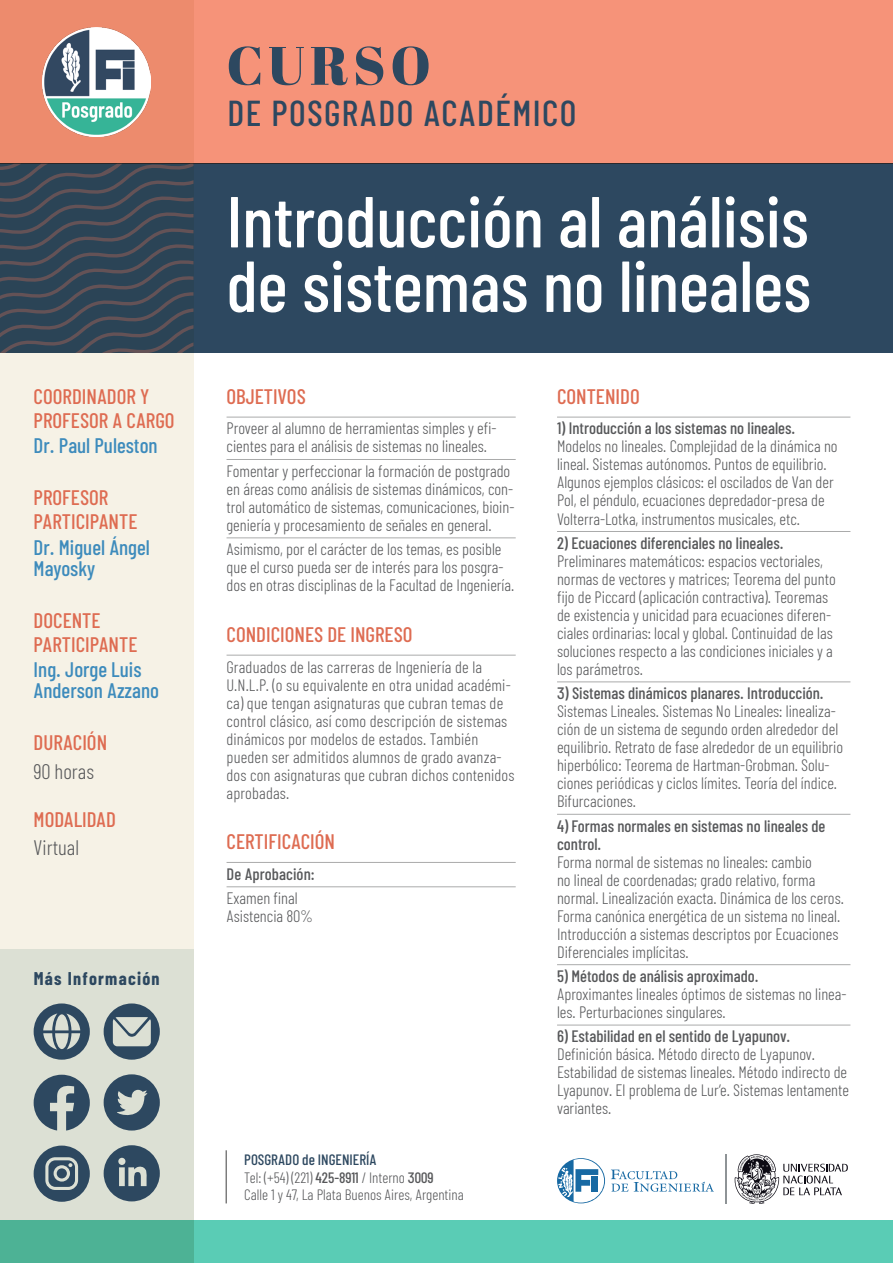
<style>
.page{position:relative;width:893px;height:1263px;background:#fff}
.page>*{position:absolute;margin:0;border:0;box-sizing:border-box;transform-origin:0 0}
.TITULO_2_renglones{font:500 72px "Barlow Condensed";color:#fff}
.t1{font:54px "Abril Fatface";letter-spacing:.085em;color:#2d4860}
.t2{font:500 36px "Barlow Condensed";letter-spacing:.04em;color:#2d4860}
.Titulos_ROJOS___late{font:500 21px/24px "Barlow Condensed";color:#de6c52}
.Docentes___laterales{font:500 21px/21px "Barlow Condensed";color:#3d8bbc}
.Titulos_ROJOS___cent{font:500 21px "Barlow Condensed";color:#de6c52}
.Datos___Laterales_14{font:300 21px "Barlow Condensed";color:#57585a}
.t3{font:700 18px "Barlow Condensed";letter-spacing:.07em;color:#2d4860}
.TEXTOS_basicos___cen{font:300 16.5px/18px "Barlow Condensed";color:#57585a}
.TEXTOS_basicos_BOLD{font:500 16.5px "Barlow Condensed";letter-spacing:.005em;color:#57585a}
.t4{font:300 15px/18px "Barlow Condensed";color:#57585a}
.s1{font-weight:500;color:#2d4860}
.s2{font-weight:500}
</style>
<div class="page">
<div style="left:0;top:0;width:893px;height:164px;background:#f69379"></div>
<svg style="left:0;top:0;width:193px;height:949px;background:#f4e2d4"></svg>
<div style="left:0;top:1220px;width:893px;height:43px;background:#5accb5"></div>
<svg style="left:611px;top:1169px;width:103px;height:23px"></svg>
<svg style="left:557px;top:1158px;width:48px;height:45px"></svg>
<svg style="left:734px;top:1154px;width:114px;height:50px"></svg>
<hr style="left:725px;top:1154px;width:1px;height:50px;background:#8e9396">
<svg style="left:0;top:949px;width:193px;height:314px;background:#bfd6c7"></svg>
<svg style="left:34px;top:1003px;width:56px;height:57px;background:#7e8e95"></svg>
<svg style="left:104px;top:1003px;width:56px;height:57px;background:#89989d"></svg>
<svg style="left:104px;top:1145px;width:56px;height:56px;background:#687b87"></svg>
<svg style="left:34px;top:1075px;width:56px;height:55px;background:#6f828c"></svg>
<svg style="left:104px;top:1074px;width:56px;height:56px;background:#6d7f8a"></svg>
<svg style="left:34px;top:1145px;width:56px;height:57px;background:#6d808b"></svg>
<hr style="left:226px;top:1150px;width:1px;height:53px;background:#3e3e3f">
<img style="left:43px;top:28px;width:108px;height:108px">
<div style="left:0;top:164px;width:893px;height:189px;background:#2d4860"></div>
<hr style="left:227px;top:417px;width:289px;height:1px;background:#aaabab">
<hr style="left:227px;top:459px;width:289px;height:1px;background:#aaabab">
<hr style="left:227px;top:537px;width:289px;height:1px;background:#aaabab">
<hr style="left:227px;top:655px;width:289px;height:1px;background:#aaabab">
<hr style="left:227px;top:862px;width:289px;height:1px;background:#aaabab">
<hr style="left:227px;top:886px;width:289px;height:1px;background:#aaabab">
<hr style="left:557px;top:417px;width:293px;height:1px;background:#aaabab">
<hr style="left:557px;top:531px;width:293px;height:1px;background:#aaabab">
<hr style="left:557px;top:681px;width:293px;height:1px;background:#aaabab">
<hr style="left:557px;top:814px;width:293px;height:1px;background:#aaabab">
<hr style="left:557px;top:964px;width:293px;height:1px;background:#aaabab">
<hr style="left:557px;top:1025px;width:293px;height:1px;background:#aaabab">
<svg style="left:0;top:164px;width:193px;height:189px"></svg>
<p class="Titulos_ROJOS___late" style="left:34px;top:384px;width:142px">COORDINADOR Y<br>PROFESOR A CARGO</p>
<p class="Docentes___laterales" style="left:34px;top:434px;width:126px">Dr. Paul Puleston</p>
<p class="Titulos_ROJOS___late" style="left:34px;top:485px;width:105px">PROFESOR<br>PARTICIPANTE</p>
<p class="Docentes___laterales" style="left:34px;top:536px;width:118px">Dr. Miguel Ángel<br>Mayosky</p>
<p class="Titulos_ROJOS___late" style="left:34px;top:608px;width:105px">DOCENTE<br>PARTICIPANTE</p>
<p class="Docentes___laterales" style="left:34px;top:658px;width:127px">Ing. Jorge Luis<br>Anderson Azzano</p>
<p class="Titulos_ROJOS___late" style="left:34px;top:730px;width:75px">DURACIÓN</p>
<p class="Datos___Laterales_14" style="left:34px;top:758px;width:62px">90 horas</p>
<p class="Titulos_ROJOS___late" style="left:34px;top:806px;width:84px">MODALIDAD</p>
<p class="Datos___Laterales_14" style="left:34px;top:834px;width:47px">Virtual</p>
<p class="t3" style="left:34px;top:968px;width:127px">Más Información</p>
<h2 class="t1" style="left:227px;top:28px;width:206px">CURSO</h2>
<h3 class="t2" style="left:228px;top:91px;width:350px">DE POSGRADO ACADÉMICO</h3>
<p class="TITULO_2_renglones" style="left:227px;top:177px;width:584px">Introducción al análisis</p>
<p class="TITULO_2_renglones" style="left:227px;top:241px;width:586px">de sistemas no lineales</p>
<p class="Titulos_ROJOS___cent" style="left:227px;top:383px;width:81px">OBJETIVOS</p>
<p class="TEXTOS_basicos___cen" style="left:227px;top:419px;width:272px">Proveer al alumno de herramientas simples y efi&shy;cientes para el análisis de sistemas no lineales.</p>
<p class="TEXTOS_basicos___cen" style="left:227px;top:461px;width:289px">Fomentar y perfeccionar la formación de postgrado en áreas como análisis de sistemas dinámicos, con&shy;trol automático de sistemas, comunicaciones, bioin&shy;geniería y procesamiento de señales en general.</p>
<p class="TEXTOS_basicos___cen" style="left:227px;top:540px;width:289px">Asimismo, por el carácter de los temas, es posible que el curso pueda ser de interés para los posgra&shy;dos en otras disciplinas de la Facultad de Ingeniería.</p>
<p class="Titulos_ROJOS___cent" style="left:227px;top:621px;width:187px">CONDICIONES DE INGRESO</p>
<p class="TEXTOS_basicos___cen" style="left:227px;top:657px;width:289px">Graduados de las carreras de Ingeniería de la U.N.L.P. (o su equivalente en otra unidad académi&shy;ca) que tengan asignaturas que cubran temas de control clásico, así como descripción de sistemas dinámicos por modelos de estados. También pueden ser admitidos alumnos de grado avanza&shy;dos con asignaturas que cubran dichos contenidos aprobadas.</p>
<p class="Titulos_ROJOS___cent" style="left:227px;top:828px;width:110px">CERTIFICACIÓN</p>
<p class="TEXTOS_basicos_BOLD" style="left:227px;top:864px;width:90px">De Aprobación:</p>
<p class="TEXTOS_basicos___cen" style="left:227px;top:889px;width:88px">Examen final<br>Asistencia 80%</p>
<p class="t4" style="left:244px;top:1150px;width:191px"><span class="s1">POSGRADO de INGENIERÍA<br></span>Tel: (+54) (221) <span class="s2">425-8911</span> / Interno <span class="s2">3009</span></p>
<p class="t4" style="left:244px;top:1185px;width:221px">Calle 1 y 47, La Plata Buenos Aires, Argentina</p>
<p class="Titulos_ROJOS___cent" style="left:557px;top:383px;width:84px">CONTENIDO</p>
<p class="TEXTOS_basicos___cen" style="left:557px;top:419px;width:282px"><span class="s2">1) Introducción a los sistemas no lineales.<br></span>Modelos no lineales. Complejidad de la dinámica no lineal. Sistemas autónomos. Puntos de equilibrio.<br>Algunos ejemplos clásicos: el oscilados de Van der Pol, el péndulo, ecuaciones depredador-presa de Volterra-Lotka, instrumentos musicales, etc.</p>
<p class="TEXTOS_basicos___cen" style="left:557px;top:533px;width:280px"><span class="s2">2) Ecuaciones diferenciales no lineales.<br></span>Preliminares matemáticos: espacios vectoriales, normas de vectores y matrices; Teorema del punto fijo de Piccard (aplicación contractiva). Teoremas de existencia y unicidad para ecuaciones diferen&shy;ciales ordinarias: local y global. Continuidad de las soluciones respecto a las condiciones iniciales y a los parámetros.</p>
<p class="TEXTOS_basicos___cen" style="left:557px;top:684px;width:288px"><span class="s2">3) Sistemas dinámicos planares. Introducción.<br></span>Sistemas Lineales. Sistemas No Lineales: linealiza&shy;ción de un sistema de segundo orden alrededor del equilibrio. Retrato de fase alrededor de un equilibrio hiperbólico: Teorema de Hartman-Grobman. Solu&shy;ciones periódicas y ciclos límites. Teoría del índice.<br>Bifurcaciones.</p>
<p class="TEXTOS_basicos___cen" style="left:557px;top:816px;width:288px"><span class="s2">4) Formas normales en sistemas no lineales de control.<br></span>Forma normal de sistemas no lineales: cambio<br>no lineal de coordenadas; grado relativo, forma normal. Linealización exacta. Dinámica de los ceros.<br>Forma canónica energética de un sistema no lineal.<br>Introducción a sistemas descriptos por Ecuaciones Diferenciales implícitas.</p>
<p class="TEXTOS_basicos___cen" style="left:557px;top:967px;width:291px"><span class="s2">5) Métodos de análisis aproximado.<br></span>Aproximantes lineales óptimos de sistemas no linea&shy;les. Perturbaciones singulares.</p>
<p class="TEXTOS_basicos___cen" style="left:557px;top:1027px;width:294px"><span class="s2">6) Estabilidad en el sentido de Lyapunov.<br></span>Definición básica. Método directo de Lyapunov.<br>Estabilidad de sistemas lineales. Método indirecto de Lyapunov. El problema de Lur’e. Sistemas lentamente variantes.</p>
</div>
